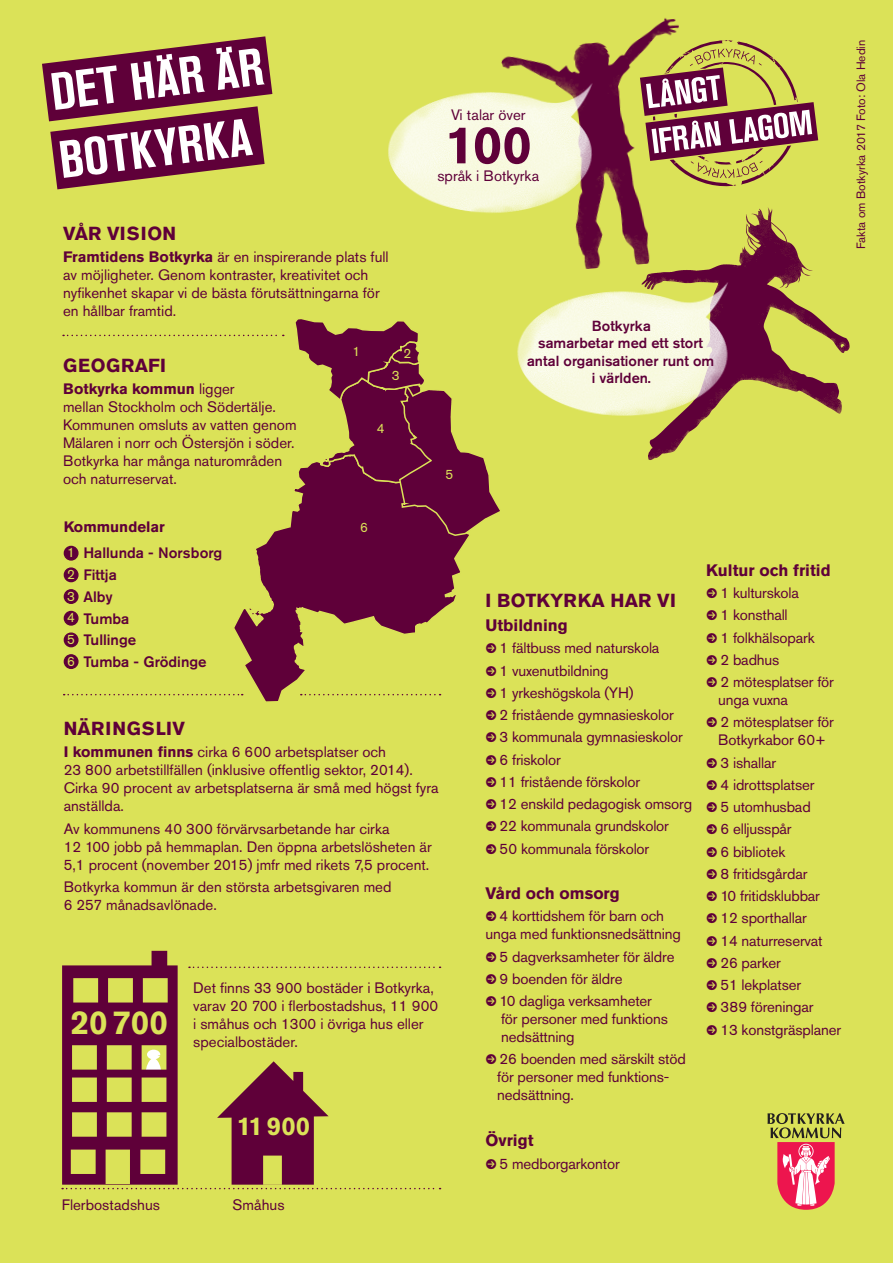
<style>
.page{position:relative;width:893px;height:1263px;background:#dbe258}
.page>*{position:absolute;margin:0;border:0;box-sizing:border-box;transform-origin:0 0}
.Brödtext{font:700 52.5px "Akzidenz Grotesk Std";color:#5f0039}
.t1{font:52.2px "Akzidenz Grotesk Std Rubrik Bold Cn";color:#fff}
.t2{font:700 33px "Akzidenz Grotesk Std";color:#dbe258}
.t3{font:700 25.5px "Akzidenz Grotesk Std";color:#dbe258}
.Rubriker{font:700 18.75px "Akzidenz Grotesk Std";letter-spacing:.015em;color:#5f0039}
.Rubriker-2{font:700 18.75px "Akzidenz Grotesk Std";letter-spacing:.035em;color:#5f0039}
.Liten_rubrik{font:700 16.5px "Akzidenz Grotesk Std";color:#5f0039}
.Brödtext-2{font:15px/18px "Akzidenz Grotesk Std";color:#5f0039}
.Liten_rubrik-2{font:15px/18px "Akzidenz Grotesk Std";letter-spacing:-.01em;color:#5f0039}
.t4{font:500 15px "Akzidenz Grotesk Std";color:#5f0039}
.Brödtext-3{font:700 15px "Akzidenz Grotesk Std";color:#5f0039}
.Brödtext-4{font:500 14.55px/17.4px "Akzidenz Grotesk Std";color:#5f0039;text-align:center}
.t5{font:13.5px "Akzidenz Grotesk Std";color:#dbe258}
.Brödtext-5{font:12px "Akzidenz Grotesk Std";color:#5f0039}
.s1{font-weight:700}
.s2{font-weight:400}
</style>
<div class="page">
<svg style="left:63px;top:335px;width:221px;height:1px"></svg>
<svg style="left:233px;top:511px;width:235px;height:191px"></svg>
<svg style="left:293px;top:319px;width:207px;height:218px"></svg>
<svg style="left:64px;top:694px;width:179px;height:1px"></svg>
<svg style="left:301px;top:694px;width:140px;height:1px"></svg>
<div style="left:64px;top:546px;width:14px;height:14px;background:#5f0039;border-radius:50%"></div>
<div style="left:64px;top:546px;width:15px;height:15px;border:1px solid #5f0039;border-radius:50%"></div>
<div style="left:64px;top:568px;width:14px;height:14px;background:#5f0039;border-radius:50%"></div>
<div style="left:64px;top:567px;width:15px;height:15px;border:1px solid #5f0039;border-radius:50%"></div>
<div style="left:64px;top:590px;width:14px;height:13px;background:#5f0039;border-radius:50%"></div>
<div style="left:64px;top:589px;width:15px;height:15px;border:1px solid #5f0039;border-radius:50%"></div>
<div style="left:64px;top:611px;width:14px;height:14px;background:#5f0039;border-radius:50%"></div>
<div style="left:64px;top:611px;width:15px;height:15px;border:1px solid #5f0039;border-radius:50%"></div>
<div style="left:64px;top:633px;width:14px;height:14px;background:#5f0039;border-radius:50%"></div>
<div style="left:64px;top:632px;width:15px;height:15px;border:1px solid #5f0039;border-radius:50%"></div>
<div style="left:64px;top:655px;width:14px;height:13px;background:#5f0039;border-radius:50%"></div>
<div style="left:64px;top:654px;width:15px;height:15px;border:1px solid #5f0039;border-radius:50%"></div>
<img style="left:648px;top:139px;width:202px;height:321px">
<img style="left:501px;top:18px;width:199px;height:257px">
<svg style="left:62px;top:951px;width:379px;height:238px"></svg>
<img style="left:388px;top:76px;width:221px;height:144px">
<img style="left:496px;top:275px;width:249px;height:148px">
<svg style="left:42px;top:36px;width:230px;height:153px"></svg>
<svg style="left:640px;top:40px;width:178px;height:149px"></svg>
<svg style="left:767px;top:1113px;width:77px;height:97px"></svg>
<p class="t1" style="left:48px;top:69px;width:215px;rotate:-7deg">det här är</p>
<p class="t1" style="left:56px;top:137px;width:195px;rotate:-7deg">Botkyrka</p>
<p class="Rubriker" style="left:63px;top:223px;width:115px">VÅR VISION</p>
<p class="Brödtext-2" style="left:63px;top:248px;width:327px"><span class="s1">Framtidens Botkyrka</span> är en inspirerande plats full av möjligheter. Genom kontraster, kreativitet och nyfikenhet skapar vi de bästa förutsättningarna för</p>
<p class="Brödtext-2" style="left:63px;top:302px;width:115px">en hållbar framtid.</p>
<p class="Rubriker" style="left:63px;top:354px;width:105px">GEOGRAFI</p>
<p class="Brödtext-3" style="left:63px;top:380px;width:173px">Botkyrka kommun <span class="s2">ligger</span></p>
<p class="Brödtext-2" style="left:63px;top:398px;width:214px">mellan Stockholm och Södertälje.</p>
<p class="Brödtext-2" style="left:63px;top:416px;width:235px">Kommunen omsluts av vatten genom<br>Mälaren i norr och Östersjön i söder.</p>
<p class="Brödtext-2" style="left:63px;top:452px;width:221px">Botkyrka har många naturområden och naturreservat.</p>
<p class="Brödtext-3" style="left:64px;top:518px;width:103px">Kommundelar</p>
<p class="t5" style="left:353px;top:343px;width:9px">1</p>
<p class="t5" style="left:404px;top:345px;width:9px">2</p>
<p class="t5" style="left:392px;top:367px;width:9px">3</p>
<p class="t5" style="left:377px;top:421px;width:9px">4</p>
<p class="t5" style="left:360px;top:519px;width:9px">6</p>
<p class="Brödtext-2" style="left:451px;top:106px;width:76px">Vi talar över</p>
<p class="Brödtext" style="left:445px;top:115px;width:88px">100</p>
<p class="Brödtext-2" style="left:437px;top:167px;width:103px">språk i Botkyrka</p>
<p class="t5" style="left:446px;top:466px;width:9px">5</p>
<p class="Brödtext-4" style="left:592px;top:317px;width:60px">Botkyrka</p>
<p class="Brödtext-4" style="left:527px;top:334px;width:189px">samarbetar med ett stort antal organisationer runt om i världen.</p>
<p class="t5" style="left:67px;top:545px;width:9px">1</p>
<p class="t5" style="left:67px;top:566px;width:9px">2</p>
<p class="t5" style="left:67px;top:588px;width:9px">3</p>
<p class="t5" style="left:67px;top:610px;width:9px">4</p>
<p class="t5" style="left:67px;top:631px;width:9px">5</p>
<p class="t5" style="left:67px;top:653px;width:9px">6</p>
<p class="t4" style="left:83px;top:544px;width:140px">Hallunda - Norsborg</p>
<p class="t4" style="left:83px;top:565px;width:35px">Fittja</p>
<p class="t4" style="left:83px;top:587px;width:31px">Alby</p>
<p class="t4" style="left:83px;top:609px;width:47px">Tumba</p>
<p class="t4" style="left:83px;top:631px;width:54px">Tullinge</p>
<p class="t4" style="left:83px;top:653px;width:125px">Tumba - Grödinge</p>
<p class="Rubriker-2" style="left:64px;top:718px;width:123px">NÄRINGSLIV</p>
<p class="Brödtext-2" style="left:64px;top:743px;width:324px"><span class="s1">I kommunen finns</span> cirka 6 600 arbetsplatser och</p>
<p class="Brödtext-2" style="left:64px;top:761px;width:351px">23 800 arbetstillfällen (inklusive offentlig sektor, 2014).</p>
<p class="Brödtext-2" style="left:64px;top:779px;width:376px">Cirka 90 procent av arbetsplatserna är små med högst fyra anställda.</p>
<p class="Brödtext-2" style="left:64px;top:819px;width:327px">Av kommunens 40 300 förvärvsarbetande har cirka</p>
<p class="Brödtext-2" style="left:64px;top:837px;width:370px">12 100 jobb på hemmaplan. Den öppna arbetslösheten är<br>5,1 procent (november 2015) jmfr med rikets 7,5 procent.</p>
<p class="Brödtext-2" style="left:64px;top:878px;width:329px">Botkyrka kommun är den största arbetsgivaren med</p>
<p class="Brödtext-2" style="left:64px;top:896px;width:155px">6 257 månadsavlönade.</p>
<p class="t2" style="left:71px;top:1003px;width:99px">20 700</p>
<p class="Brödtext-2" style="left:193px;top:978px;width:246px">Det finns 33 900 bostäder i Botkyrka, varav 20 700 i flerbostadshus, 11 900 i småhus och 1300 i övriga hus eller specialbostäder.</p>
<p class="t3" style="left:237px;top:1111px;width:75px">11 900</p>
<p class="Brödtext-2" style="left:62px;top:1196px;width:100px">Flerbostadshus</p>
<p class="Brödtext-2" style="left:233px;top:1196px;width:53px">Småhus</p>
<p class="Rubriker" style="left:485px;top:590px;width:192px">I BOTKYRKA HAR VI</p>
<p class="Liten_rubrik" style="left:485px;top:616px;width:84px">Utbildning</p>
<p class="Liten_rubrik-2" style="left:485px;top:639px;width:176px">● 1 fältbuss med naturskola</p>
<p class="Liten_rubrik-2" style="left:485px;top:661px;width:125px">● 1 vuxenutbildning</p>
<p class="Liten_rubrik-2" style="left:485px;top:683px;width:150px">● 1 yrkeshögskola (YH)</p>
<p class="Liten_rubrik-2" style="left:485px;top:706px;width:190px">● 2 fristående gymnasieskolor</p>
<p class="Liten_rubrik-2" style="left:485px;top:728px;width:199px">● 3 kommunala gymnasieskolor</p>
<p class="Liten_rubrik-2" style="left:485px;top:750px;width:77px">● 6 friskolor</p>
<p class="Liten_rubrik-2" style="left:485px;top:772px;width:156px">● 11 fristående förskolor</p>
<p class="Liten_rubrik-2" style="left:485px;top:795px;width:208px">● 12 enskild pedagogisk omsorg</p>
<p class="Liten_rubrik-2" style="left:485px;top:817px;width:185px">● 22 kommunala grundskolor</p>
<p class="Liten_rubrik-2" style="left:485px;top:839px;width:165px">● 50 kommunala förskolor</p>
<p class="Liten_rubrik" style="left:485px;top:884px;width:136px">Vård och omsorg</p>
<p class="Liten_rubrik-2" style="left:485px;top:907px;width:197px">● 4 korttidshem för barn och unga med funktionsnedsättning</p>
<p class="Liten_rubrik-2" style="left:485px;top:947px;width:191px">● 5 dagverksamheter för äldre</p>
<p class="Liten_rubrik-2" style="left:485px;top:969px;width:139px">● 9 boenden för äldre</p>
<p class="Liten_rubrik-2" style="left:501px;top:992px;width:168px;text-indent:-16px">● 10 dagliga verksamheter för personer med funktions nedsättning</p>
<p class="Liten_rubrik-2" style="left:497px;top:1050px;width:190px;text-indent:-12px">● 26 boenden med särskilt stöd för personer med funktions&shy;nedsättning.</p>
<p class="Liten_rubrik" style="left:485px;top:1130px;width:50px">Övrigt</p>
<p class="Liten_rubrik-2" style="left:485px;top:1154px;width:136px">● 5 medborgarkontor</p>
<p class="Liten_rubrik" style="left:706px;top:560px;width:126px">Kultur och fritid</p>
<p class="Liten_rubrik-2" style="left:706px;top:584px;width:94px">● 1 kulturskola</p>
<p class="Liten_rubrik-2" style="left:706px;top:606px;width:83px">● 1 konsthall</p>
<p class="Liten_rubrik-2" style="left:706px;top:628px;width:110px">● 1 folkhälsopark</p>
<p class="Liten_rubrik-2" style="left:706px;top:650px;width:75px">● 2 badhus</p>
<p class="Liten_rubrik-2" style="left:718px;top:673px;width:117px;text-indent:-12px">● 2 mötesplatser för unga vuxna</p>
<p class="Liten_rubrik-2" style="left:706px;top:713px;width:129px;text-align:center">● 2 mötesplatser för<br>Botkyrkabor 60+</p>
<p class="Liten_rubrik-2" style="left:706px;top:753px;width:71px">● 3 ishallar</p>
<p class="Liten_rubrik-2" style="left:706px;top:775px;width:110px">● 4 idrottsplatser</p>
<p class="Liten_rubrik-2" style="left:706px;top:798px;width:106px">● 5 utomhusbad</p>
<p class="Liten_rubrik-2" style="left:706px;top:820px;width:87px">● 6 elljusspår</p>
<p class="Liten_rubrik-2" style="left:706px;top:842px;width:80px">● 6 bibliotek</p>
<p class="Liten_rubrik-2" style="left:706px;top:864px;width:103px">● 8 fritidsgårdar</p>
<p class="Liten_rubrik-2" style="left:706px;top:887px;width:115px">● 10 fritidsklubbar</p>
<p class="Liten_rubrik-2" style="left:706px;top:909px;width:102px">● 12 sporthallar</p>
<p class="Liten_rubrik-2" style="left:706px;top:931px;width:118px">● 14 naturreservat</p>
<p class="Liten_rubrik-2" style="left:706px;top:953px;width:76px">● 26 parker</p>
<p class="Liten_rubrik-2" style="left:706px;top:976px;width:96px">● 51 lekplatser</p>
<p class="Liten_rubrik-2" style="left:706px;top:998px;width:109px">● 389 föreningar</p>
<p class="Liten_rubrik-2" style="left:706px;top:1020px;width:136px">● 13 konstgräsplaner</p>
<p class="Brödtext-5" style="left:854px;top:249px;width:211px;rotate:-90deg">Fakta om Botkyrka 2017 Foto: Ola Hedin</p>
</div>
